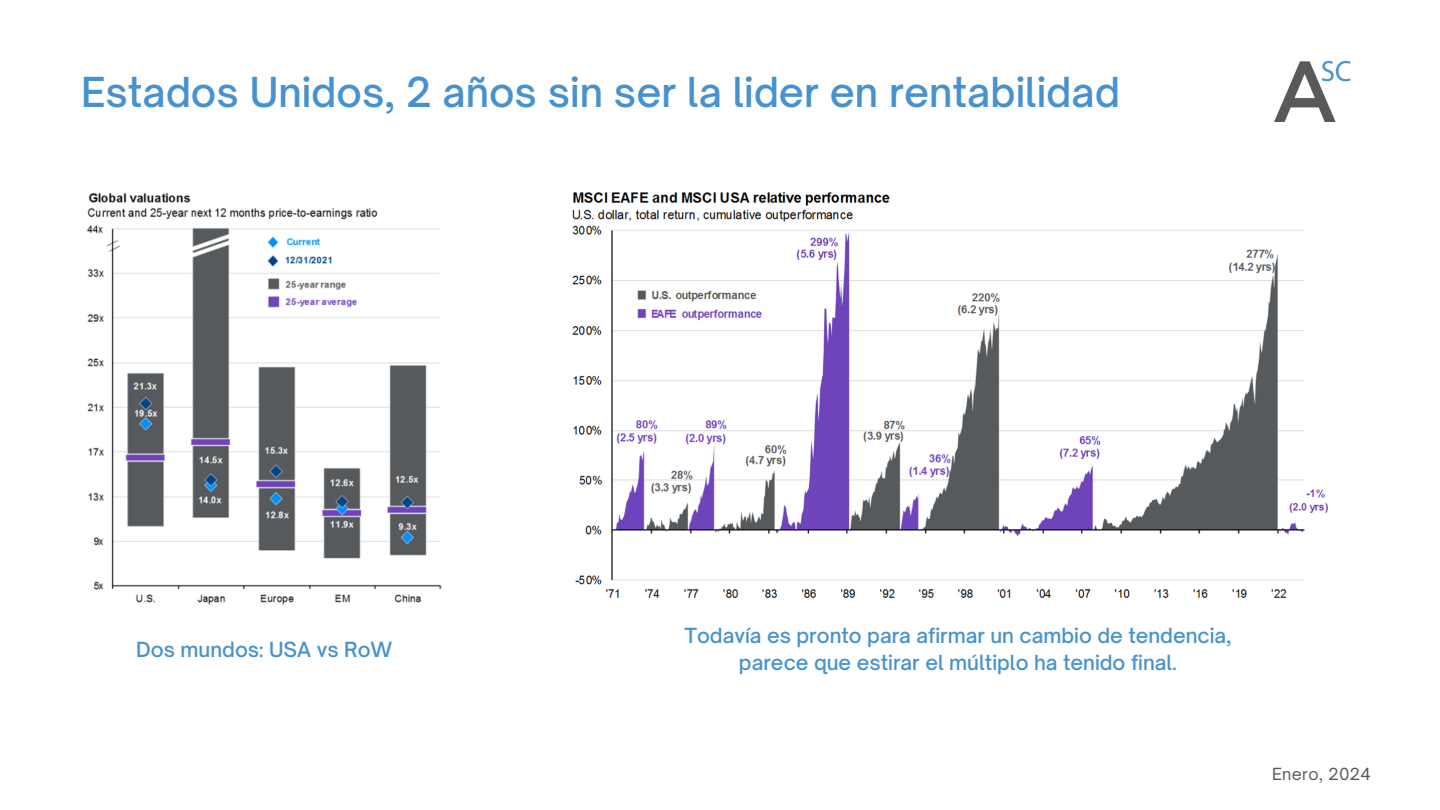
<style>
.page{position:relative;width:1440px;height:810px;background:#fff}
.page>*{position:absolute;margin:0;border:0;box-sizing:border-box;transform-origin:0 0}
.t1{font:500 39.6px "Open Sauce One";color:#4792ce}
.t2{font:500 20px/27.8px "Open Sauce One";color:#4792ce;text-align:center}
.t3{font:16px "Open Sauce One";letter-spacing:.02em;color:#58585a}
</style>
<div class="page">
<img style="left:1274px;top:60px;width:77px;height:61px">
<img style="left:572px;top:192px;width:757px;height:406px">
<img style="left:86px;top:192px;width:356px;height:413px">
<p class="t1" style="left:81px;top:67px;width:1040px">Estados Unidos, 2 años sin ser la lider en rentabilidad</p>
<p class="t2" style="left:136px;top:635px;width:258px">Dos mundos: USA vs RoW</p>
<p class="t2" style="left:684px;top:621px;width:549px">Todavía es pronto para afirmar un cambio de tendencia, parece que estirar el múltiplo ha tenido final.</p>
<p class="t3" style="left:1272px;top:764px;width:100px">Enero, 2024</p>
</div>
